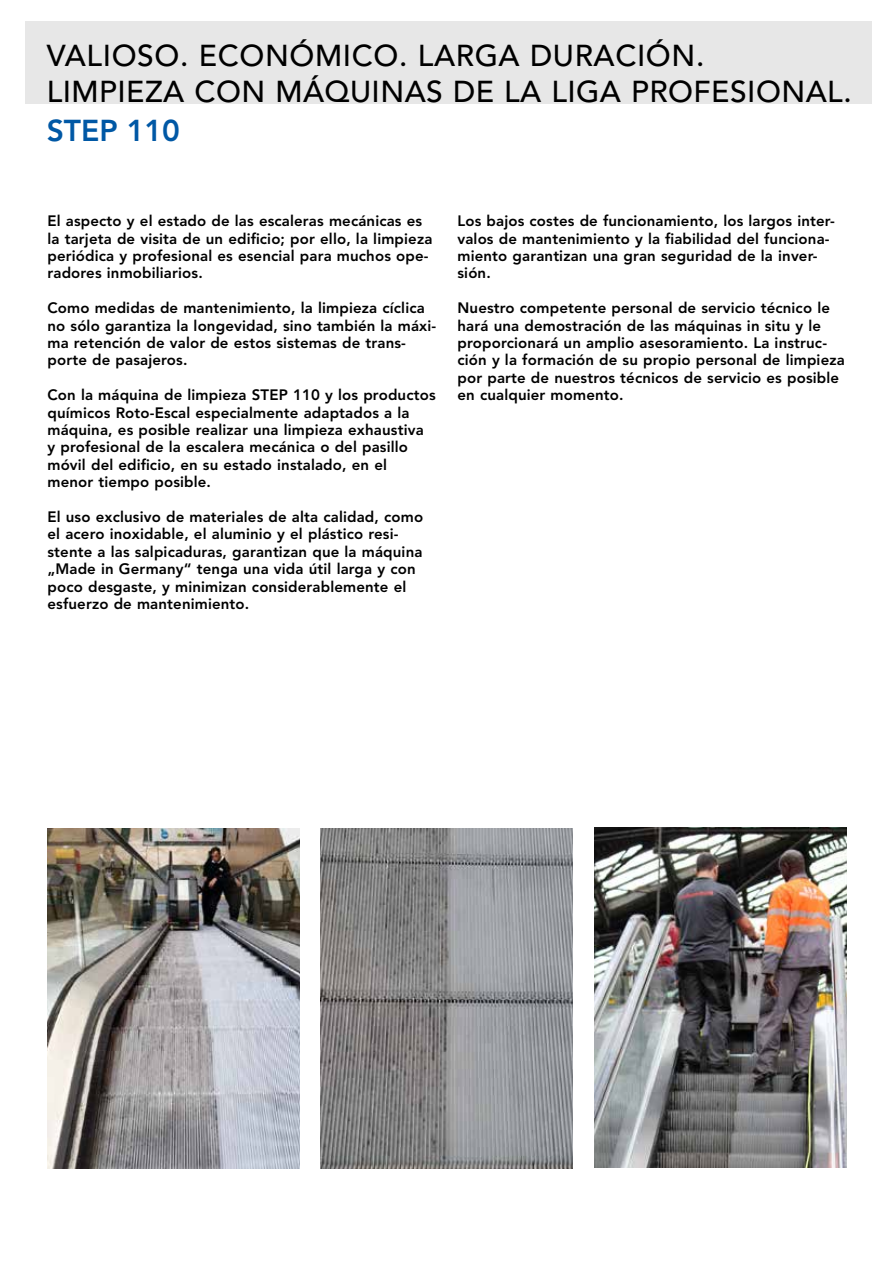
<style>
.page{position:relative;width:893px;height:1263px;background:#fff}
.page>*{position:absolute;margin:0;border:0;box-sizing:border-box;transform-origin:0 0}
.t1{font:500 30px/36px "Avenir";letter-spacing:.015em;color:#000}
.t2{font:800 30px "Avenir";color:#0058a5}
.t3{font:800 15px/17.4px "Avenir";letter-spacing:.01em;color:#000}
</style>
<div class="page">
<div style="left:26px;top:21px;width:846px;height:83px;background:#e7e7e7"></div>
<img style="left:47px;top:828px;width:253px;height:340px">
<img style="left:321px;top:828px;width:252px;height:340px">
<img style="left:594px;top:827px;width:252px;height:341px">
<h1 class="t1" style="left:47px;top:38px;width:806px">VALIOSO. ECONÓMICO. LARGA DURACIÓN.<br>LIMPIEZA CON MÁQUINAS DE LA LIGA PROFESIONAL.</h1>
<h1 class="t2" style="left:47px;top:118px;width:135px">STEP 110</h1>
<p class="t3" style="left:47px;top:213px;width:386px">El aspecto y el estado de las escaleras mecánicas es la tarjeta de visita de un edificio; por ello, la limpieza periódica y profesional es esencial para muchos ope&shy;radores inmobiliarios.</p>
<p class="t3" style="left:47px;top:300px;width:390px">Como medidas de mantenimiento, la limpieza cíclica no sólo garantiza la longevidad, sino también la máxi&shy;ma retención de valor de estos sistemas de trans&shy;porte de pasajeros.</p>
<p class="t3" style="left:47px;top:387px;width:390px">Con la máquina de limpieza STEP 110 y los productos químicos Roto-Escal especialmente adaptados a la máquina, es posible realizar una limpieza exhaustiva<br>y profesional de la escalera mecánica o del pasillo móvil del edificio, en su estado instalado, en el menor tiempo posible.</p>
<p class="t3" style="left:47px;top:509px;width:377px">El uso exclusivo de materiales de alta calidad, como el acero inoxidable, el aluminio y el plástico resi&shy;stente a las salpicaduras, garantizan que la máquina „Made in Germany“ tenga una vida útil larga y con poco desgaste, y minimizan considerablemente el esfuerzo de mantenimiento.</p>
<p class="t3" style="left:457px;top:213px;width:379px">Los bajos costes de funcionamiento, los largos inter&shy;valos de mantenimiento y la fiabilidad del funciona&shy;miento garantizan una gran seguridad de la inver&shy;sión.</p>
<p class="t3" style="left:457px;top:300px;width:389px">Nuestro competente personal de servicio técnico le hará una demostración de las máquinas in situ y le proporcionará un amplio asesoramiento. La instruc&shy;ción y la formación de su propio personal de limpieza por parte de nuestros técnicos de servicio es posible en cualquier momento.</p>
</div>
